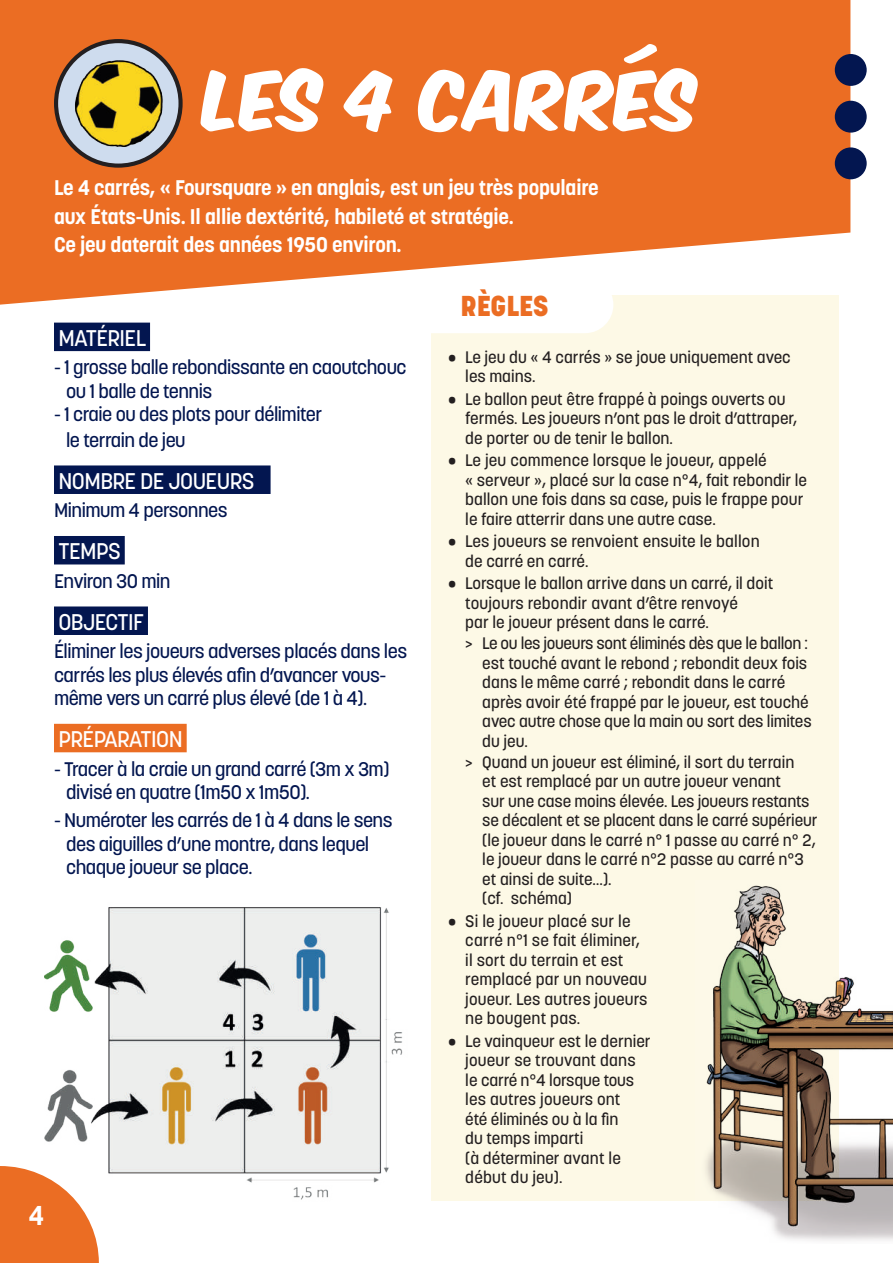
<style>
.page{position:relative;width:893px;height:1263px;background:#fff}
.page>*{position:absolute;margin:0;border:0;box-sizing:border-box;transform-origin:0 0}
.t1{font:69px "Komika Title Axis";color:#fff}
.t2{font:800 28.5px "Korolev";color:#eb6d23}
.t3{font:700 27px "Korolev";color:#fff}
.t4{font:500 22.5px "Korolev";letter-spacing:-.025em;color:#fff}
.t5{font:700 21px/28.5px "Korolev";letter-spacing:-.01em;color:#fff}
.t6{font:500 19.5px/23.4px "Korolev";letter-spacing:-.025em;color:#031650}
.t7{font:500 16.5px/19.5px "Korolev";color:#231f20}
</style>
<div class="page">
<div style="left:431px;top:296px;width:408px;height:905px;background:#fdf9e6"></div>
<svg style="left:0;top:1166px;width:99px;height:97px"></svg>
<svg style="left:0;top:0;width:850px;height:305px;fill:#eb6d23"></svg>
<div style="left:54px;top:323px;width:96px;height:28px;background:#031650"></div>
<div style="left:54px;top:465px;width:217px;height:29px;background:#031650"></div>
<div style="left:54px;top:536px;width:71px;height:28px;background:#031650"></div>
<div style="left:54px;top:606px;width:94px;height:29px;background:#031650"></div>
<div style="left:54px;top:724px;width:133px;height:28px;background:#eb6d23"></div>
<div style="left:54px;top:39px;width:129px;height:129px;border:4px solid #231f20;border-radius:50%"></div>
<img style="left:56px;top:41px;width:125px;height:125px;border-radius:62px">
<img style="left:45px;top:907px;width:358px;height:294px">
<div style="left:399px;top:276px;width:214px;height:57px;background:#fff;border-radius:28px"></div>
<div style="left:835px;top:54px;width:32px;height:32px;background:#031650;border-radius:50%"></div>
<div style="left:835px;top:101px;width:32px;height:32px;background:#031650;border-radius:50%"></div>
<div style="left:835px;top:147px;width:32px;height:32px;background:#031650;border-radius:50%"></div>
<img style="left:706px;top:885px;width:187px;height:356px">
<h1 class="t1" style="left:205px;top:66px;width:494px">LES 4 CARRÉS</h1>
<p class="t5" style="left:54px;top:174px;width:546px">Le 4 carrés, « Foursquare » en anglais, est un jeu très populaire aux États-Unis. Il allie dextérité, habileté et stratégie.<br>Ce jeu daterait des années 1950 environ.</p>
<h3 class="t4" style="left:58px;top:324px;width:89px">MATÉRIEL</h3>
<p class="t6" style="left:66px;top:356px;width:342px;text-indent:-12px">- 1 grosse balle rebondissante en caoutchouc ou 1 balle de tennis</p>
<p class="t6" style="left:66px;top:401px;width:258px;line-height:25.5px;text-indent:-12px">- 1 craie ou des plots pour délimiter le terrain de jeu</p>
<h3 class="t4" style="left:58px;top:467px;width:198px">NOMBRE DE JOUEURS</h3>
<p class="t6" style="left:54px;top:499px;width:175px">Minimum 4 personnes</p>
<h3 class="t4" style="left:58px;top:537px;width:64px">TEMPS</h3>
<p class="t6" style="left:54px;top:569px;width:118px">Environ 30 min</p>
<h3 class="t4" style="left:58px;top:608px;width:87px">OBJECTIF</h3>
<p class="t6" style="left:54px;top:640px;width:355px">Éliminer les joueurs adverses placés dans les carrés les plus élevés afin d’avancer vous&shy;même vers un carré plus élevé (de 1 à 4).</p>
<h3 class="t4" style="left:58px;top:725px;width:126px">PRÉPARATION</h3>
<p class="t6" style="left:66px;top:757px;width:325px;text-indent:-12px">- Tracer à la craie un grand carré (3m x 3m) divisé en quatre (1m50 x 1m50).</p>
<p class="t6" style="left:66px;top:809px;width:328px;text-indent:-12px">- Numéroter les carrés de 1 à 4 dans le sens des aiguilles d’une montre, dans lequel chaque joueur se place.</p>
<h3 class="t3" style="left:29px;top:1198px;width:17px">4</h3>
<h2 class="t2" style="left:461px;top:288px;width:89px">RÈGLES</h2>
<p class="t7" style="left:465px;top:347px;width:327px;text-indent:-17px">• Le jeu du « 4 carrés » se joue uniquement avec les mains.</p>
<p class="t7" style="left:465px;top:389px;width:333px;text-indent:-17px">• Le ballon peut être frappé à poings ouverts ou fermés. Les joueurs n’ont pas le droit d’attraper, de porter ou de tenir le ballon.</p>
<p class="t7" style="left:465px;top:451px;width:343px;text-indent:-17px">• Le jeu commence lorsque le joueur, appelé<br>« serveur », placé sur la case n°4, fait rebondir le ballon une fois dans sa case, puis le frappe pour le faire atterrir dans une autre case.</p>
<p class="t7" style="left:465px;top:532px;width:296px;text-indent:-17px">• Les joueurs se renvoient ensuite le ballon de carré en carré.</p>
<p class="t7" style="left:465px;top:574px;width:310px;text-indent:-17px">• Lorsque le ballon arrive dans un carré, il doit toujours rebondir avant d’être renvoyé<br>par le joueur présent dans le carré.</p>
<p class="t7" style="left:482px;top:634px;width:331px;text-indent:-17px">&gt; Le ou les joueurs sont éliminés dès que le ballon : est touché avant le rebond ; rebondit deux fois dans le même carré ; rebondit dans le carré après avoir été frappé par le joueur, est touché avec autre chose que la main ou sort des limites du jeu.</p>
<p class="t7" style="left:482px;top:752px;width:337px;text-indent:-17px">&gt; Quand un joueur est éliminé, il sort du terrain<br>et est remplacé par un autre joueur venant<br>sur une case moins élevée. Les joueurs restants se décalent et se placent dans le carré supérieur (le joueur dans le carré n° 1 passe au carré n° 2, le joueur dans le carré n°2 passe au carré n°3 et ainsi de suite…).<br>(cf. schéma)</p>
<p class="t7" style="left:465px;top:911px;width:184px;text-indent:-17px">• Si le joueur placé sur le carré n°1 se fait éliminer, il sort du terrain et est remplacé par un nouveau joueur. Les autres joueurs ne bougent pas.</p>
<p class="t7" style="left:465px;top:1031px;width:187px;text-indent:-17px">• Le vainqueur est le dernier joueur se trouvant dans le carré n°4 lorsque tous les autres joueurs ont<br>été éliminés ou à la fin<br>du temps imparti<br>(à déterminer avant le début du jeu).</p>
</div>
